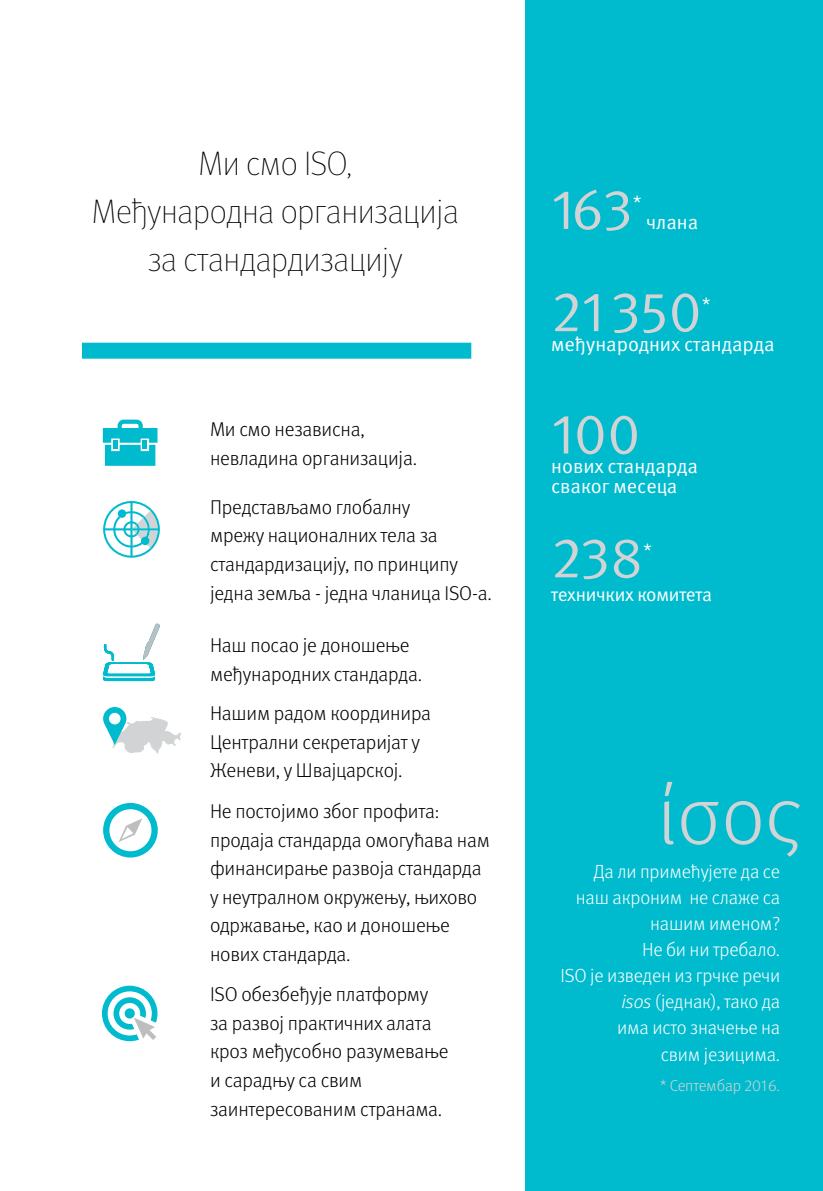
<style>
.page{position:relative;width:823px;height:1191px;background:#fff}
.page>*{position:absolute;margin:0;border:0;box-sizing:border-box;transform-origin:0 0}
.t1{font:300 84px "Meta Pro";color:#d1d3d4}
.t2{font:56.8px "Meta Pro Norm";color:#d1d3d4}
.t3{font:100 34px/48px "Meta Pro";letter-spacing:-.01em;color:#000;text-align:center}
.t4{font:300 20px/28.6px "Meta Pro";letter-spacing:-.01em;color:#000}
.t5{font:20px/20px "Meta Pro Norm";color:#fff}
.t6{font:300 19px/26px "Meta Pro";letter-spacing:-.01em;color:#fff;text-align:right}
.t7{font:19px "Meta Pro Norm";letter-spacing:-.01em;color:#fff}
.t8{font:300 16px "Meta Pro";letter-spacing:-.01em;color:#d1d3d4}
.s1{font-style:italic}
</style>
<div class="page">
<div style="left:82px;top:343px;width:389px;height:16px;background:#00bbce"></div>
<svg style="left:103px;top:419px;width:54px;height:47px"></svg>
<svg style="left:103px;top:501px;width:57px;height:57px"></svg>
<div style="left:141px;top:537px;width:8px;height:8px;background:#00bbce;border-radius:50%"></div>
<svg style="left:103px;top:803px;width:55px;height:54px"></svg>
<svg style="left:103px;top:623px;width:57px;height:58px"></svg>
<svg style="left:103px;top:707px;width:78px;height:47px"></svg>
<div style="left:524px;top:0;width:298px;height:1191px;background:#00bbce"></div>
<svg style="left:102px;top:985px;width:55px;height:56px"></svg>
<h3 class="t3" style="left:92px;top:138px;width:368px">Ми смо ISO,<br>Међународна организација за стандардизацију</h3>
<p class="t4" style="left:210px;top:414px;width:208px">Ми смо независна, невладина организација.</p>
<p class="t4" style="left:210px;top:491px;width:283px">Представљамо глобалну<br>мрежу националних тела за стандардизацију, по принципу једна земља - једна чланица ISO-а.</p>
<p class="t4" style="left:210px;top:630px;width:213px">Наш посао је доношење међународних стандарда.</p>
<p class="t4" style="left:210px;top:698px;width:222px">Нашим радом координира<br>Централни секретаријат у<br>Женеви, у Швајцарској.</p>
<p class="t4" style="left:210px;top:795px;width:281px">Не постојимо због профита: продаја стандарда омогућава нам финансирање развоја стандарда у неутралном окружењу, њихово одржавање, као и доношење нових стандарда.</p>
<p class="t4" style="left:210px;top:978px;width:240px">ISO обезбеђује платформу за развој практичних алата кроз међусобно разумевање и сарадњу са свим заинтересованим странама.</p>
<h2 class="t2" style="left:551px;top:166px;width:83px">163</h2>
<p class="t7" style="left:632px;top:188px;width:10px">*</p>
<p class="t5" style="left:645px;top:211px;width:54px">члана</p>
<h2 class="t2" style="left:551px;top:268px;width:152px">21350</h2>
<p class="t7" style="left:701px;top:290px;width:10px">*</p>
<p class="t5" style="left:551px;top:333px;width:225px">међународних стандарда</p>
<h2 class="t2" style="left:551px;top:391px;width:91px">100</h2>
<p class="t5" style="left:551px;top:455px;width:148px">нових стандарда сваког месеца</p>
<h2 class="t2" style="left:551px;top:515px;width:93px">238</h2>
<p class="t7" style="left:642px;top:536px;width:10px">*</p>
<p class="t7" style="left:551px;top:580px;width:162px">техничких комитета</p>
<h1 class="t1" style="left:657px;top:754px;width:144px">ίσος</h1>
<p class="t6" style="left:560px;top:858px;width:221px">Да ли примећујете да се наш акроним не слаже са нашим именом?<br>Не би ни требало.<br>ISO је изведен из грчке речи <span class="s1">isos</span> (једнак), тако да<br>има исто значење на<br>свим језицима.</p>
<p class="t8" style="left:659px;top:1074px;width:122px">* Септембар 2016.</p>
</div>
